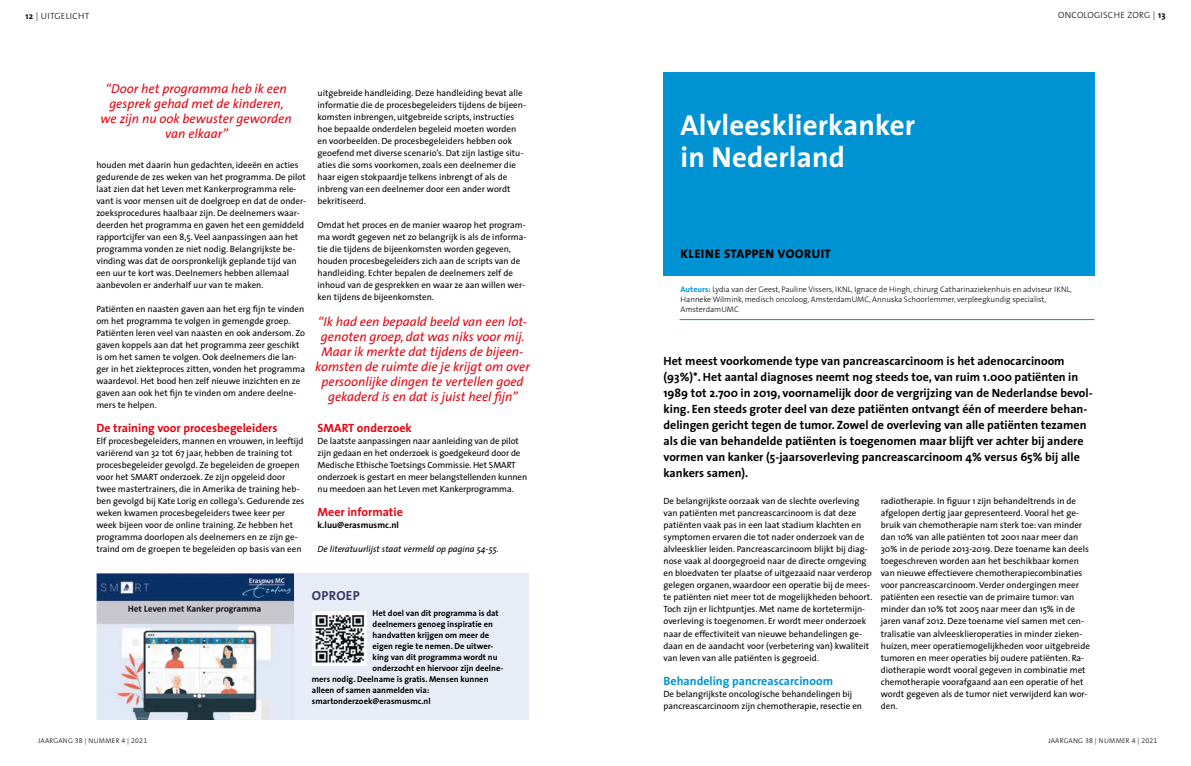
<style>
.page{position:relative;width:1191px;height:766px;background:#fff}
.page>*{position:absolute;margin:0;border:0;box-sizing:border-box;transform-origin:0 0}
.t1{font:700 29px/32px "The Sans";letter-spacing:.005em;color:#fff}
.t2{font:700 13.2px "The Sans";letter-spacing:.02em;color:#363b68}
.t3{font:italic 13px/15px "The Sans";color:#e30613;text-align:center}
.t4{font:800 12.5px "The Sans";letter-spacing:.035em;color:#000}
.t5{font:700 12px/16px "The Sans";color:#000}
.t6{font:700 12px "The Sans";color:#e30613}
.t7{font:700 12px "The Sans";color:#0093d3}
.t8{font:9px/12px "The Sans";color:#000}
.t9{font:italic 9px "The Sans";color:#000}
.t10{font:300 9px "The Sans";letter-spacing:.03em;color:#000}
.t11{font:700 9px "The Sans";color:#000}
.t12{font:700 8.5px "The Sans";color:#000}
.t13{font:300 8px/10px "The Sans";color:#000}
.t14{font:300 7px "The Sans";letter-spacing:.03em;color:#000}
.s1{font-weight:700}
.s2{font-weight:700;color:#0093d3}
.s3{font-family:"The Sans Light Expert";font-weight:400}
</style>
<div class="page">
<div style="left:290px;top:573px;width:238px;height:146px;background:#e7ecf6"></div>
<img style="left:312px;top:611px;width:55px;height:54px">
<img style="left:96px;top:573px;width:198px;height:146px">
<div style="left:663px;top:72px;width:431px;height:203px;background:#0093d3"></div>
<hr style="left:679px;top:319px;width:415px;height:1px;background:#0093d3">
<p class="t10" style="left:26px;top:9px;width:66px"><span class="s1">12</span> | UITGELICHT</p>
<h3 class="t3" style="left:101px;top:81px;width:193px">“Door het programma heb ik een gesprek gehad met de kinderen, we zijn nu ook bewuster geworden van elkaar”</h3>
<p class="t8" style="left:96px;top:159px;width:211px">houden met daarin hun gedachten, ideeën en acties gedurende de zes weken van het programma. De pilot laat zien dat het Leven met Kankerprogramma rele&shy;vant is voor mensen uit de doelgroep en dat de onder&shy;zoeksprocedures haalbaar zijn. De deelnemers waar&shy;deerden het programma en gaven het een gemiddeld rapportcijfer van een 8,5. Veel aanpassingen aan het programma vonden ze niet nodig. Belangrijkste be&shy;vinding was dat de oorspronkelijk geplande tijd van een uur te kort was. Deelnemers hebben allemaal aanbevolen er anderhalf uur van te maken.</p>
<p class="t8" style="left:96px;top:303px;width:210px">Patiënten en naasten gaven aan het erg fijn te vinden om het programma te volgen in gemengde groep.<br>Patiënten leren veel van naasten en ook andersom. Zo gaven koppels aan dat het programma zeer geschikt is om het samen te volgen. Ook deelnemers die lan&shy;ger in het ziekteproces zitten, vonden het programma waardevol. Het bood hen zelf nieuwe inzichten en ze gaven aan ook het fijn te vinden om andere deelne&shy;mers te helpen.</p>
<h3 class="t6" style="left:96px;top:418px;width:183px">De training voor procesbegeleiders</h3>
<p class="t8" style="left:96px;top:435px;width:209px">Elf procesbegeleiders, mannen en vrouwen, in leeftijd variërend van 32 tot 67 jaar, hebben de training tot procesbegeleider gevolgd. Ze begeleiden de groepen voor het SMART onderzoek. Ze zijn opgeleid door twee mastertrainers, die in Amerika de training heb&shy;ben gevolgd bij Kate Lorig en collega’s. Gedurende zes weken kwamen procesbegeleiders twee keer per week bijeen voor de online training. Ze hebben het programma doorlopen als deelnemers en ze zijn ge&shy;traind om de groepen te begeleiden op basis van een</p>
<p class="t8" style="left:317px;top:87px;width:210px">uitgebreide handleiding. Deze handleiding bevat alle informatie die de procesbegeleiders tijdens de bijeen&shy;komsten inbrengen, uitgebreide scripts, instructies hoe bepaalde onderdelen begeleid moeten worden en voorbeelden. De procesbegeleiders hebben ook geoefend met diverse scenario’s. Dat zijn lastige situ&shy;aties die soms voorkomen, zoals een deelnemer die haar eigen stokpaardje telkens inbrengt of als de inbreng van een deelnemer door een ander wordt bekritiseerd.</p>
<p class="t8" style="left:317px;top:219px;width:210px">Omdat het proces en de manier waarop het program&shy;ma wordt gegeven net zo belangrijk is als de informa&shy;tie die tijdens de bijeenkomsten worden gegeven, houden procesbegeleiders zich aan de scripts van de handleiding. Echter bepalen de deelnemers zelf de inhoud van de gesprekken en waar ze aan willen wer&shy;ken tijdens de bijeenkomsten.</p>
<h3 class="t3" style="left:315px;top:313px;width:216px">“Ik had een bepaald beeld van een lot&shy;genoten groep, dat was niks voor mij.<br>Maar ik merkte dat tijdens de bijeen&shy;komsten de ruimte die je krijgt om over persoonlijke dingen te vertellen goed gekaderd is en dat is juist heel fijn”</h3>
<h3 class="t6" style="left:317px;top:418px;width:96px">SMART onderzoek</h3>
<p class="t8" style="left:317px;top:435px;width:211px">De laatste aanpassingen naar aanleiding van de pilot zijn gedaan en het onderzoek is goedgekeurd door de Medische Ethische Toetsings Commissie. Het SMART onderzoek is gestart en meer belangstellenden kunnen nu meedoen aan het Leven met Kankerprogramma.</p>
<h3 class="t6" style="left:317px;top:502px;width:87px">Meer informatie</h3>
<p class="t11" style="left:317px;top:517px;width:83px">k.luu@erasmusmc.nl</p>
<p class="t9" style="left:317px;top:541px;width:183px">De literatuurlijst staat vermeld op pagina 54-55.</p>
<h2 class="t2" style="left:312px;top:584px;width:49px">OPROEP</h2>
<p class="t12" style="left:372px;top:606px;width:128px">Het doel van dit programma is dat</p>
<p class="t12" style="left:372px;top:617px;width:122px">deelnemers genoeg inspiratie en</p>
<p class="t12" style="left:372px;top:628px;width:118px">handvatten krijgen om meer de</p>
<p class="t12" style="left:372px;top:639px;width:122px">eigen regie te nemen. De uitwer-</p>
<p class="t12" style="left:372px;top:650px;width:126px">king van dit programma wordt nu</p>
<p class="t12" style="left:372px;top:661px;width:132px">onderzocht en hiervoor zijn deelne-</p>
<p class="t12" style="left:312px;top:672px;width:178px">mers nodig. Deelname is gratis. Mensen kunnen</p>
<p class="t12" style="left:312px;top:683px;width:119px">alleen of samen aanmelden via:</p>
<p class="t12" style="left:312px;top:694px;width:120px">smartonderzoek@erasmusmc.nl</p>
<h1 class="t1" style="left:680px;top:108px;width:236px">Alvleesklierkanker in Nederland</h1>
<h3 class="t4" style="left:680px;top:243px;width:152px">KLEINE STAPPEN VOORUIT</h3>
<p class="t10" style="left:1058px;top:7px;width:109px">ONCOLOGISCHE ZORG | <span class="s1">13</span></p>
<p class="t13" style="left:680px;top:284px;width:393px"><span class="s2">Auteurs:</span> Lydia van der Geest, Pauline Vissers, IKNL, Ignace de Hingh, chirurg Catharinaziekenhuis en adviseur IKNL,<br>Hanneke Wilmink, medisch oncoloog, AmsterdamUMC, Annuska Schoorlemmer, verpleegkundig specialist,<br>AmsterdamUMC</p>
<p class="t5" style="left:663px;top:352px;width:431px">Het meest voorkomende type van pancreascarcinoom is het adenocarcinoom (93%)*. Het aantal diagnoses neemt nog steeds toe, van ruim 1.000 patiënten in 1989 tot 2.700 in 2019, voornamelijk door de vergrijzing van de Nederlandse bevol&shy;king. Een steeds groter deel van deze patiënten ontvangt één of meerdere behan&shy;delingen gericht tegen de tumor. Zowel de overleving van alle patiënten tezamen als die van behandelde patiënten is toegenomen maar blijft ver achter bij andere vormen van kanker (5-jaarsoverleving pancreascarcinoom 4% versus 65% bij alle kankers samen).</p>
<p class="t8" style="left:663px;top:495px;width:210px">De belangrijkste oorzaak van de slechte overleving van patiënten met pancreascarcinoom is dat deze patiënten vaak pas in een laat stadium klachten en symptomen ervaren die tot nader onderzoek van de alvleesklier leiden. Pancreascarcinoom blijkt bij diag&shy;nose vaak al doorgegroeid naar de directe omgeving en bloedvaten ter plaatse of uitgezaaid naar verderop gelegen organen, waardoor een operatie bij de mees&shy;te patiënten niet meer tot de mogelijkheden behoort.<br>Toch zijn er lichtpuntjes. Met name de kortetermijn&shy;overleving is toegenomen. Er wordt meer onderzoek naar de effectiviteit van nieuwe behandelingen ge&shy;daan en de aandacht voor (verbetering van) kwaliteit van leven van alle patiënten is gegroeid.</p>
<h3 class="t7" style="left:663px;top:670px;width:171px">Behandeling pancreascarcinoom</h3>
<p class="t8" style="left:663px;top:687px;width:200px">De belangrijkste oncologische behandelingen bij pancreascarcinoom zijn chemotherapie, resectie en</p>
<p class="t8" style="left:881px;top:495px;width:211px">radiotherapie. In figuur 1 zijn behandeltrends in de afgelopen dertig jaar gepresenteerd. Vooral het ge&shy;bruik van chemotherapie nam sterk toe: van minder dan 10% van alle patiënten tot 2001 naar meer dan 30% in de periode 2013-2019. Deze toename kan deels toegeschreven worden aan het beschikbaar komen van nieuwe effectievere chemotherapiecombinaties voor pancreascarcinoom. Verder ondergingen meer patiënten een resectie van de primaire tumor: van minder dan 10% tot 2005 naar meer dan 15% in de jaren vanaf 2012. Deze toename viel samen met cen&shy;tralisatie van alvleesklieroperaties in minder zieken&shy;huizen, meer operatiemogelijkheden voor uitgebreide tumoren en meer operaties bij oudere patiënten. Ra&shy;diotherapie wordt vooral gegeven in combinatie met chemotherapie voorafgaand aan een operatie of het wordt gegeven als de tumor niet verwijderd kan wor&shy;den.</p>
<p class="t14" style="left:38px;top:734px;width:110px">JAARGANG <span class="s3">38</span> | NUMMER <span class="s3">4</span> | <span class="s3">2021</span></p>
<p class="t14" style="left:1048px;top:734px;width:110px">JAARGANG <span class="s3">38</span> | NUMMER <span class="s3">4</span> | <span class="s3">2021</span></p>
</div>
